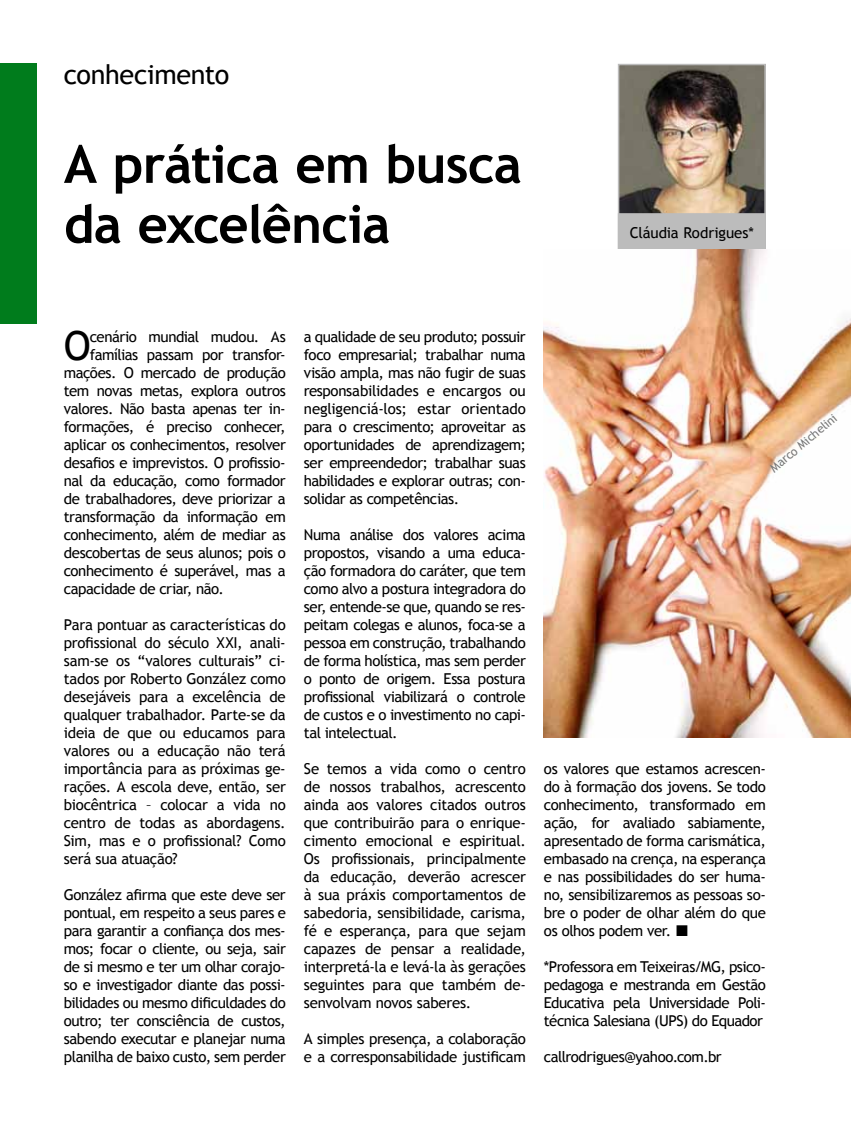
<style>
.page{position:relative;width:851px;height:1127px;background:#fff}
.page>*{position:absolute;margin:0;border:0;box-sizing:border-box;transform-origin:0 0}
.t1{font:700 52.5px/60px "Trebuchet MS";letter-spacing:-.02em;color:#000}
.t2{font:40.2px "Trebuchet MS";color:#000}
.t3{font:27px "Trebuchet MS";letter-spacing:-.015em;color:#000}
.t4{font:15px/18px "Trebuchet MS";letter-spacing:-.03em;color:#000;text-align:justify}
.t5{font:15px "Trebuchet MS";letter-spacing:-.01em;color:#000}
.t6{font:12px "Trebuchet MS";color:#777}
</style>
<div class="page">
<div style="left:0;top:64px;width:36px;height:260px;background:#007c1c"></div>
<img style="left:620px;top:67px;width:142px;height:146px">
<div style="left:617px;top:64px;width:148px;height:187px;border:2px solid #bcbcbc"></div>
<div style="left:618px;top:214px;width:147px;height:36px;background:#bcbcbc"></div>
<div style="left:617px;top:213px;width:148px;height:38px;border:1px solid #bcbcbc"></div>
<img style="left:543px;top:250px;width:307px;height:487px">
<h3 class="t3" style="left:64px;top:58px;width:167px">conhecimento</h3>
<h1 class="t1" style="left:64px;top:134px;width:459px">A prática em busca da excelência</h1>
<p class="t5" style="left:629px;top:223px;width:126px">Cláudia Rodrigues*</p>
<h2 class="t2" style="left:64px;top:322px;width:29px">O</h2>
<p class="t4" style="left:90px;top:328px;width:197px">cenário mundial mudou. As</p>
<p class="t4" style="left:90px;top:346px;width:197px">famílias passam por transfor-</p>
<p class="t4" style="left:64px;top:364px;width:223px">mações. O mercado de produção</p>
<p class="t4" style="left:64px;top:382px;width:223px">tem novas metas, explora outros</p>
<p class="t4" style="left:64px;top:400px;width:223px">valores. Não basta apenas ter in-</p>
<p class="t4" style="left:64px;top:418px;width:223px">formações, é preciso conhecer,</p>
<p class="t4" style="left:64px;top:436px;width:223px">aplicar os conhecimentos, resolver</p>
<p class="t4" style="left:64px;top:454px;width:223px">desafios e imprevistos. O profissio-</p>
<p class="t4" style="left:64px;top:472px;width:223px">nal da educação, como formador</p>
<p class="t4" style="left:64px;top:490px;width:223px">de trabalhadores, deve priorizar a</p>
<p class="t4" style="left:64px;top:508px;width:223px">transformação da informação em</p>
<p class="t4" style="left:64px;top:526px;width:223px">conhecimento, além de mediar as</p>
<p class="t4" style="left:64px;top:544px;width:223px">descobertas de seus alunos; pois o</p>
<p class="t4" style="left:64px;top:562px;width:223px">conhecimento é superável, mas a</p>
<p class="t4" style="left:64px;top:580px;width:161px">capacidade de criar, não.</p>
<p class="t4" style="left:64px;top:616px;width:223px">Para pontuar as características do profissional do século XXI, anali&shy;sam-se os “valores culturais” ci&shy;tados por Roberto González como desejáveis para a excelência de qualquer trabalhador. Parte-se da ideia de que ou educamos para valores ou a educação não terá importância para as próximas ge&shy;rações. A escola deve, então, ser biocêntrica – colocar a vida no centro de todas as abordagens.<br>Sim, mas e o profissional? Como será sua atuação?</p>
<p class="t4" style="left:64px;top:886px;width:223px">González afirma que este deve ser pontual, em respeito a seus pares e para garantir a confiança dos mes&shy;mos; focar o cliente, ou seja, sair de si mesmo e ter um olhar corajo&shy;so e investigador diante das possi&shy;bilidades ou mesmo dificuldades do outro; ter consciência de custos, sabendo executar e planejar numa planilha de baixo custo, sem perder</p>
<p class="t4" style="left:304px;top:328px;width:223px">a qualidade de seu produto; possuir foco empresarial; trabalhar numa visão ampla, mas não fugir de suas responsabilidades e encargos ou negligenciá-los; estar orientado para o crescimento; aproveitar as oportunidades de aprendizagem; ser empreendedor; trabalhar suas habilidades e explorar outras; con&shy;solidar as competências.</p>
<p class="t4" style="left:304px;top:526px;width:223px">Numa análise dos valores acima propostos, visando a uma educa&shy;ção formadora do caráter, que tem como alvo a postura integradora do ser, entende-se que, quando se res&shy;peitam colegas e alunos, foca-se a pessoa em construção, trabalhando de forma holística, mas sem perder o ponto de origem. Essa postura profissional viabilizará o controle de custos e o investimento no capi&shy;tal intelectual.</p>
<p class="t4" style="left:304px;top:760px;width:223px">Se temos a vida como o centro de nossos trabalhos, acrescento ainda aos valores citados outros que contribuirão para o enrique&shy;cimento emocional e espiritual.<br>Os profissionais, principalmente da educação, deverão acrescer à sua práxis comportamentos de sabedoria, sensibilidade, carisma, fé e esperança, para que sejam capazes de pensar a realidade, interpretá-la e levá-la às gerações seguintes para que também de&shy;senvolvam novos saberes.</p>
<p class="t4" style="left:304px;top:1030px;width:223px">A simples presença, a colaboração e a corresponsabilidade justificam</p>
<p class="t6" style="left:767px;top:464px;width:85px;rotate:-40deg">Marco Michelini</p>
<p class="t4" style="left:544px;top:760px;width:223px">os valores que estamos acrescen&shy;do à formação dos jovens. Se todo conhecimento, transformado em ação, for avaliado sabiamente, apresentado de forma carismática, embasado na crença, na esperança e nas possibilidades do ser huma&shy;no, sensibilizaremos as pessoas so&shy;bre o poder de olhar além do que os olhos podem ver.</p>
<p class="t4" style="left:543px;top:958px;width:223px">*Professora em Teixeiras/MG, psico&shy;pedagoga e mestranda em Gestão Educativa pela Universidade Poli&shy;técnica Salesiana (UPS) do Equador</p>
<p class="t4" style="left:543px;top:1048px;width:179px">callrodrigues@yahoo.com.br</p>
</div>
